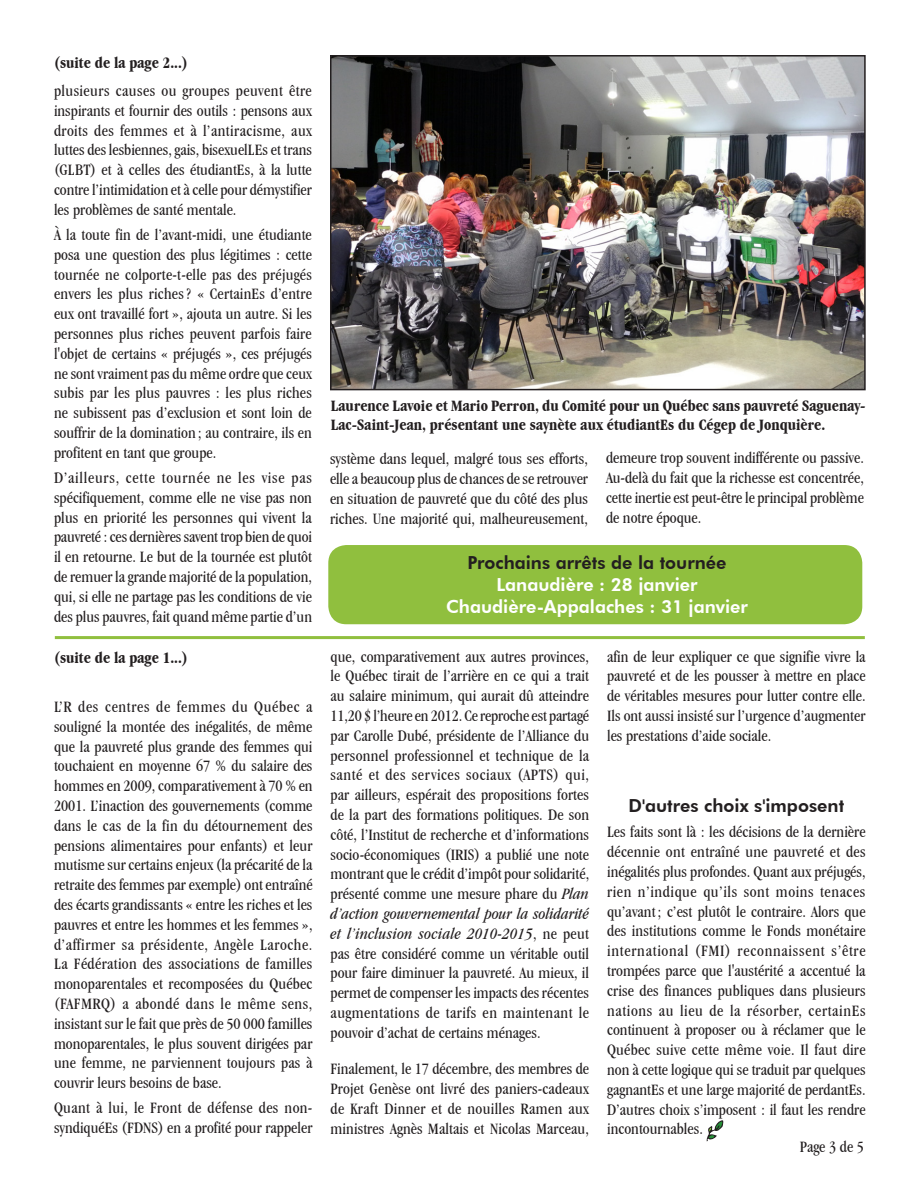
<style>
.page{position:relative;width:918px;height:1188px;background:#fff}
.page>*{position:absolute;margin:0;border:0;box-sizing:border-box;transform-origin:0 0}
.Intertitre{font:800 18px "Futura BT";color:#fff}
.Intertitre-2{font:800 18px "Futura BT";color:#231f20}
.Texte_normal{font:condensed 16.5px/19.8px "Garamond IT Cby BT";color:#231f20;text-align:justify}
.Texte_normal-2{font:700 condensed 16.5px/19.8px "Garamond IT Cby BT";color:#231f20}
.s1{font-style:italic}
</style>
<div class="page">
<img style="left:333px;top:58px;width:530px;height:329px">
<div style="left:330px;top:55px;width:536px;height:335px;border:2px solid #231f20"></div>
<hr style="left:55px;top:636px;width:810px;height:3px;background:#90bf3e">
<div style="left:328px;top:545px;width:534px;height:79px;background:#90bf3e;border-radius:18px"></div>
<svg style="left:706px;top:1120px;width:17px;height:21px"></svg>
<p class="Texte_normal-2" style="left:54px;top:52px;width:135px">(suite de la page 2...)</p>
<p class="Texte_normal" style="left:54px;top:81px;width:260px">plusieurs causes ou groupes peuvent être inspirants et fournir des outils : pensons aux droits des femmes et à l’antiracisme, aux luttes des lesbiennes, gais, bisexuelLEs et trans (GLBT) et à celles des étudiantEs, à la lutte contre l’intimidation et à celle pour démystifier les problèmes de santé mentale.</p>
<p class="Texte_normal" style="left:54px;top:225px;width:260px">À la toute fin de l’avant-midi, une étudiante posa une question des plus légitimes : cette tournée ne colporte-t-elle pas des préjugés envers les plus riches? « CertainEs d’entre eux ont travaillé fort », ajouta un autre. Si les personnes plus riches peuvent parfois faire l'objet de certains « préjugés », ces préjugés ne sont vraiment pas du même ordre que ceux subis par les plus pauvres : les plus riches ne subissent pas d’exclusion et sont loin de souffrir de la domination ; au contraire, ils en profitent en tant que groupe.</p>
<p class="Texte_normal" style="left:54px;top:468px;width:260px">D’ailleurs, cette tournée ne les vise pas spécifiquement, comme elle ne vise pas non plus en priorité les personnes qui vivent la pauvreté: ces dernières savent trop bien de quoi il en retourne. Le but de la tournée est plutôt de remuer la grande majorité de la population, qui, si elle ne partage pas les conditions de vie des plus pauvres, fait quand même partie d’un</p>
<p class="Texte_normal-2" style="left:54px;top:647px;width:135px">(suite de la page 1...)</p>
<p class="Texte_normal" style="left:54px;top:697px;width:260px">L’R des centres de femmes du Québec a souligné la montée des inégalités, de même que la pauvreté plus grande des femmes qui touchaient en moyenne 67 % du salaire des hommes en 2009, comparativement à 70 % en 2001. L’inaction des gouvernements (comme dans le cas de la fin du détournement des pensions alimentaires pour enfants) et leur mutisme sur certains enjeux (la précarité de la retraite des femmes par exemple) ont entraîné des écarts grandissants « entre les riches et les pauvres et entre les hommes et les femmes », d’affirmer sa présidente, Angèle Laroche.<br>La Fédération des associations de familles monoparentales et recomposées du Québec (FAFMRQ) a abondé dans le même sens, insistant sur le fait que près de 50 000 familles monoparentales, le plus souvent dirigées par une femme, ne parviennent toujours pas à couvrir leurs besoins de base.</p>
<p class="Texte_normal" style="left:54px;top:1098px;width:260px">Quant à lui, le Front de défense des non&shy;syndiquéEs (FDNS) en a profité pour rappeler</p>
<p class="Texte_normal-2" style="left:331px;top:395px;width:536px">Laurence Lavoie et Mario Perron, du Comité pour un Québec sans pauvreté Saguenay-<br>Lac-Saint-Jean, présentant une saynète aux étudiantEs du Cégep de Jonquière.</p>
<p class="Texte_normal" style="left:330px;top:449px;width:260px">système dans lequel, malgré tous ses efforts, elle a beaucoup plus de chances de se retrouver en situation de pauvreté que du côté des plus riches. Une majorité qui, malheureusement,</p>
<p class="Texte_normal" style="left:606px;top:448px;width:260px">demeure trop souvent indifférente ou passive.<br>Au-delà du fait que la richesse est concentrée, cette inertie est peut-être le principal problème de notre époque.</p>
<p class="Intertitre-2" style="left:468px;top:552px;width:260px">Prochains arrêts de la tournée</p>
<p class="Intertitre" style="left:496px;top:574px;width:203px">Lanaudière : 28 janvier</p>
<p class="Intertitre" style="left:446px;top:596px;width:303px">Chaudière-Appalaches : 31 janvier</p>
<p class="Texte_normal" style="left:331px;top:646px;width:260px">que, comparativement aux autres provinces, le Québec tirait de l’arrière en ce qui a trait au salaire minimum, qui aurait dû atteindre 11,20 $ l’heure en 2012. Ce reproche est partagé par Carolle Dubé, présidente de l’Alliance du personnel professionnel et technique de la santé et des services sociaux (APTS) qui, par ailleurs, espérait des propositions fortes de la part des formations politiques. De son côté, l’Institut de recherche et d’informations socio-économiques (IRIS) a publié une note montrant que le crédit d’impôt pour solidarité, présenté comme une mesure phare du <span class="s1">Plan d’action gouvernemental pour la solidarité et l’inclusion sociale 2010-2015</span>, ne peut pas être considéré comme un véritable outil pour faire diminuer la pauvreté. Au mieux, il permet de compenser les impacts des récentes augmentations de tarifs en maintenant le pouvoir d’achat de certains ménages.</p>
<p class="Texte_normal" style="left:331px;top:1059px;width:260px">Finalement, le 17 décembre, des membres de Projet Genèse ont livré des paniers-cadeaux de Kraft Dinner et de nouilles Ramen aux ministres Agnès Maltais et Nicolas Marceau,</p>
<p class="Texte_normal" style="left:607px;top:646px;width:260px">afin de leur expliquer ce que signifie vivre la pauvreté et de les pousser à mettre en place de véritables mesures pour lutter contre elle.<br>Ils ont aussi insisté sur l’urgence d’augmenter les prestations d’aide sociale.</p>
<p class="Intertitre-2" style="left:629px;top:795px;width:217px">D'autres choix s'imposent</p>
<p class="Texte_normal" style="left:607px;top:822px;width:260px">Les faits sont là : les décisions de la dernière décennie ont entraîné une pauvreté et des inégalités plus profondes. Quant aux préjugés, rien n’indique qu’ils sont moins tenaces qu’avant ; c’est plutôt le contraire. Alors que des institutions comme le Fonds monétaire international (FMI) reconnaissent s’être trompées parce que l'austérité a accentué la crise des finances publiques dans plusieurs nations au lieu de la résorber, certainEs continuent à proposer ou à réclamer que le Québec suive cette même voie. Il faut dire non à cette logique qui se traduit par quelques gagnantEs et une large majorité de perdantEs.<br>D’autres choix s’imposent : il faut les rendre incontournables.</p>
<p class="Texte_normal" style="left:800px;top:1137px;width:66px">Page 3 de 5</p>
</div>
